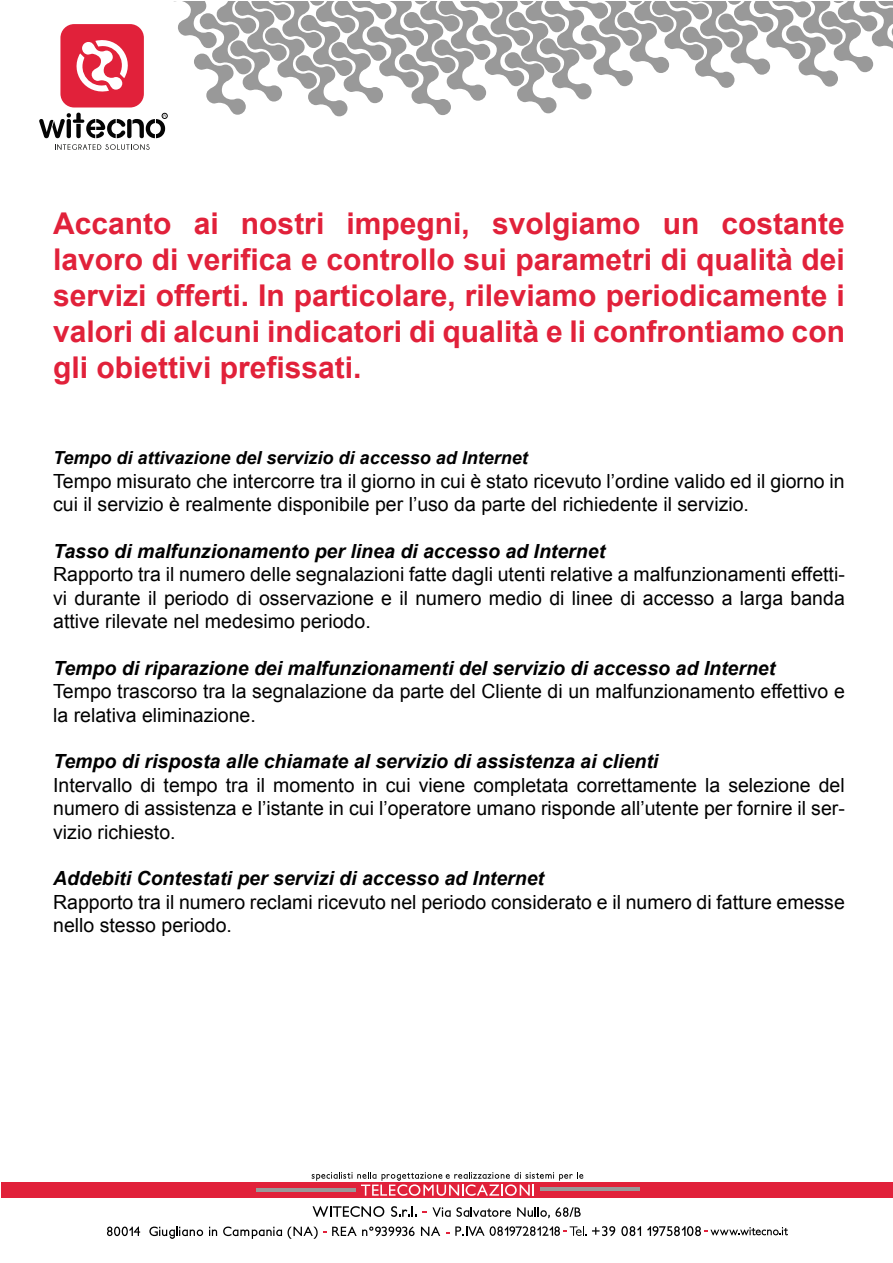
<style>
.page{position:relative;width:893px;height:1263px;background:#fff}
.page>*{position:absolute;margin:0;border:0;box-sizing:border-box;transform-origin:0 0}
.t1{font:700 30px/36px "Arial";color:#e1213a;text-align:justify}
.t2{font:19.5px/23.4px "Arial";color:#000}
.t3{font:italic 700 19.5px "Arial";color:#000}
.t4{font:italic 700 18px "Arial";color:#000}
</style>
<div class="page">
<svg style="left:592px;top:1226px;width:23px;height:10px"></svg>
<svg style="left:621px;top:1226px;width:20px;height:10px"></svg>
<svg style="left:455px;top:1226px;width:131px;height:10px"></svg>
<svg style="left:647px;top:1226px;width:141px;height:10px"></svg>
<svg style="left:107px;top:1226px;width:33px;height:10px"></svg>
<svg style="left:149px;top:1226px;width:54px;height:13px"></svg>
<svg style="left:209px;top:1227px;width:8px;height:9px"></svg>
<svg style="left:223px;top:1226px;width:103px;height:13px"></svg>
<svg style="left:332px;top:1226px;width:83px;height:10px"></svg>
<svg style="left:421px;top:1226px;width:19px;height:10px"></svg>
<div style="left:1px;top:1182px;width:891px;height:15px;background:#e1213a"></div>
<hr style="left:256px;top:1188px;width:100px;height:3px;background:#999">
<hr style="left:540px;top:1187px;width:100px;height:4px;background:#999">
<svg style="left:312px;top:1206px;width:72px;height:11px"></svg>
<svg style="left:391px;top:1206px;width:26px;height:11px"></svg>
<svg style="left:423px;top:1207px;width:88px;height:10px"></svg>
<svg style="left:517px;top:1207px;width:64px;height:11px"></svg>
<svg style="left:312px;top:1172px;width:271px;height:24px"></svg>
<svg style="left:39px;top:1px;width:854px;height:137px"></svg>
<svg style="left:55px;top:144px;width:95px;height:6px"></svg>
<p class="t1" style="left:53px;top:206px;width:793px">Accanto ai nostri impegni, svolgiamo un costante lavoro di verifica e controllo sui parametri di qualità dei servizi offerti. In particolare, rileviamo periodicamente i valori di alcuni indicatori di qualità e li confrontiamo con gli obiettivi prefissati.</p>
<p class="t4" style="left:53px;top:446px;width:476px">Tempo di attivazione del servizio di accesso ad Internet</p>
<p class="t2" style="left:53px;top:469px;width:793px">Tempo misurato che intercorre tra il giorno in cui è stato ricevuto l’ordine valido ed il giorno in cui il servizio è realmente disponibile per l’uso da parte del richiedente il servizio.</p>
<p class="t3" style="left:53px;top:538px;width:553px">Tasso di malfunzionamento per linea di accesso ad Internet</p>
<p class="t2" style="left:53px;top:563px;width:793px;text-align:justify">Rapporto tra il numero delle segnalazioni fatte dagli utenti relative a malfunzionamenti effetti&shy;vi durante il periodo di osservazione e il numero medio di linee di accesso a larga banda attive rilevate nel medesimo periodo.</p>
<p class="t3" style="left:53px;top:655px;width:724px">Tempo di riparazione dei malfunzionamenti del servizio di accesso ad Internet</p>
<p class="t2" style="left:53px;top:680px;width:793px">Tempo trascorso tra la segnalazione da parte del Cliente di un malfunzionamento effettivo e la relativa eliminazione.</p>
<p class="t3" style="left:53px;top:748px;width:607px">Tempo di risposta alle chiamate al servizio di assistenza ai clienti</p>
<p class="t2" style="left:53px;top:773px;width:793px;text-align:justify">Intervallo di tempo tra il momento in cui viene completata correttamente la selezione del numero di assistenza e l’istante in cui l’operatore umano risponde all’utente per fornire il ser&shy;vizio richiesto.</p>
<p class="t3" style="left:53px;top:865px;width:492px">Addebiti Contestati per servizi di accesso ad Internet</p>
<p class="t2" style="left:53px;top:890px;width:793px">Rapporto tra il numero reclami ricevuto nel periodo considerato e il numero di fatture emesse nello stesso periodo.</p>
</div>
